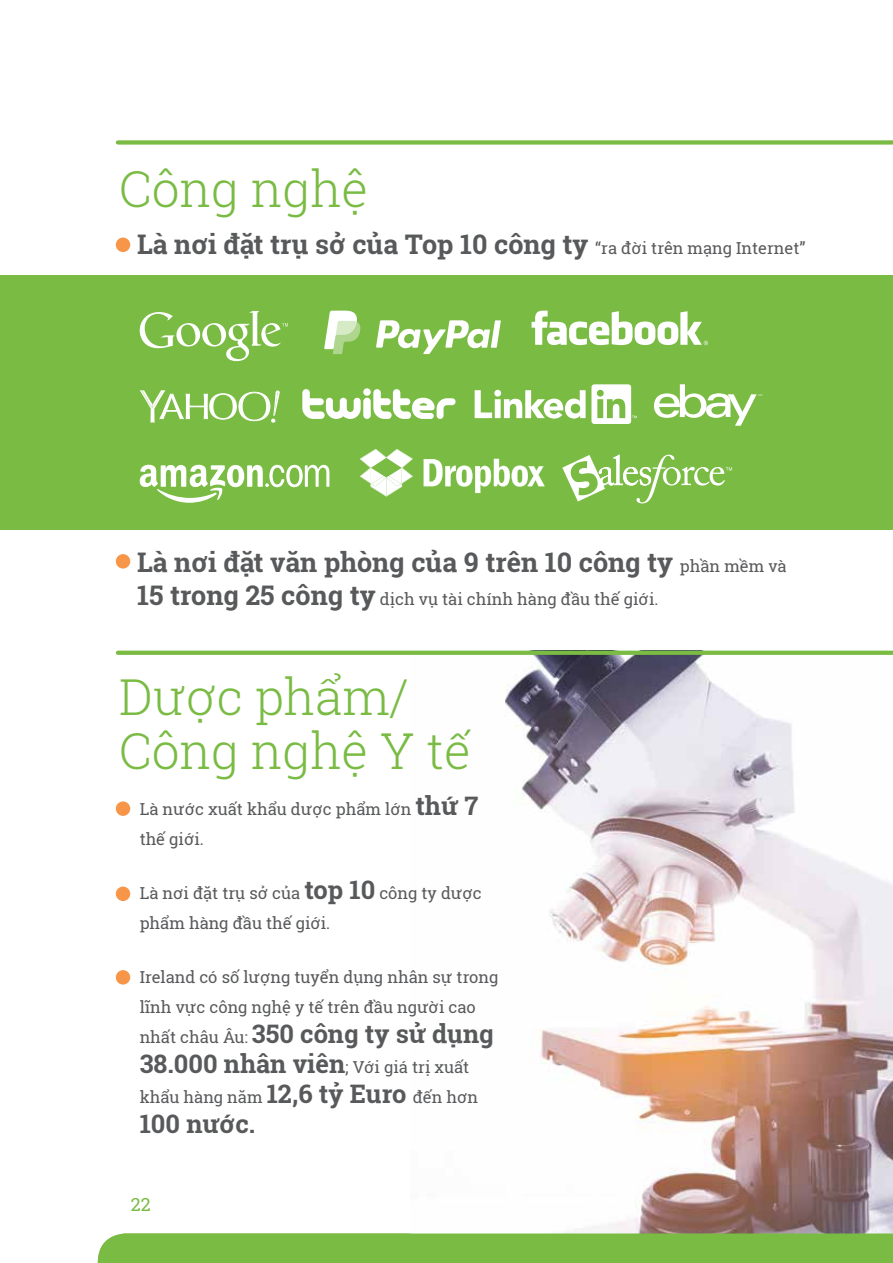
<style>
.page{position:relative;width:893px;height:1263px;background:#fff}
.page>*{position:absolute;margin:0;border:0;box-sizing:border-box;transform-origin:0 0}
.t1{font:300 49.5px/54px "Roboto Slab";color:#79bb43}
.t2{font:700 27px "Roboto Slab";color:#58595b}
.t3{font:700 25.5px/30px "Roboto Slab";color:#58595b}
.t4{font:18px "Roboto Slab";color:#79bb43}
.t5{font:16.5px/30px "Roboto Slab";color:#58595b}
.s1{font-weight:400;font-size:16.5px}
.s2{font-weight:700;font-size:27px}
.s3{font-weight:700;font-size:25.5px}
</style>
<div class="page">
<img style="left:505px;top:655px;width:388px;height:578px">
<div style="left:0;top:275px;width:893px;height:254px;background:#79bb43"></div>
<div style="left:116px;top:238px;width:14px;height:14px;background:#f79548;border-radius:50%"></div>
<div style="left:116px;top:554px;width:14px;height:14px;background:#f79548;border-radius:50%"></div>
<div style="left:116px;top:801px;width:14px;height:15px;background:#f79548;border-radius:50%"></div>
<div style="left:116px;top:886px;width:14px;height:15px;background:#f79548;border-radius:50%"></div>
<div style="left:116px;top:970px;width:14px;height:14px;background:#f79548;border-radius:50%"></div>
<div style="left:118px;top:140px;width:775px;height:5px;background:#79bb43"></div>
<svg style="left:118px;top:651px;width:775px;height:4px;background:#7bbb47"></svg>
<svg style="left:376px;top:320px;width:125px;height:34px"></svg>
<svg style="left:324px;top:311px;width:37px;height:43px"></svg>
<svg style="left:140px;top:311px;width:148px;height:50px"></svg>
<svg style="left:532px;top:311px;width:176px;height:34px"></svg>
<svg style="left:140px;top:390px;width:140px;height:33px"></svg>
<svg style="left:654px;top:384px;width:108px;height:42px"></svg>
<svg style="left:302px;top:388px;width:154px;height:31px"></svg>
<svg style="left:475px;top:390px;width:111px;height:29px"></svg>
<div style="left:591px;top:384px;width:40px;height:40px;background:#fff;border-radius:3px"></div>
<svg style="left:597px;top:390px;width:28px;height:28px"></svg>
<svg style="left:140px;top:465px;width:189px;height:38px"></svg>
<svg style="left:424px;top:459px;width:121px;height:34px"></svg>
<svg style="left:360px;top:449px;width:53px;height:48px"></svg>
<svg style="left:562px;top:455px;width:170px;height:48px"></svg>
<div style="left:98px;top:1233px;width:795px;height:30px;background:#79bb43"></div>
<h1 class="t1" style="left:119px;top:161px;width:251px">Công nghệ</h1>
<h2 class="t2" style="left:137px;top:226px;width:670px">Là nơi đặt trụ sở của Top 10 công ty <span class="s1">“ra đời trên mạng Internet”</span></h2>
<h2 class="t2" style="left:137px;top:544px;width:651px">Là nơi đặt văn phòng của 9 trên 10 công ty <span class="s1">phần mềm và</span></h2>
<p class="t5" style="left:137px;top:584px;width:523px"><span class="s2">15 trong 25 công ty</span> dịch vụ tài chính hàng đầu thế giới.</p>
<h1 class="t1" style="left:119px;top:669px;width:354px">Dược phẩm/<br>Công nghệ Y tế</h1>
<p class="t5" style="left:140px;top:794px;width:340px">Là nước xuất khẩu dược phẩm lớn <span class="s3">thứ 7 </span>thế giới.</p>
<p class="t5" style="left:140px;top:878px;width:344px">Là nơi đặt trụ sở của <span class="s3">top 10</span> công ty dược phẩm hàng đầu thế giới.</p>
<p class="t5" style="left:140px;top:962px;width:360px">Ireland có số lượng tuyển dụng nhân sự trong lĩnh vực công nghệ y tế trên đầu người cao</p>
<h3 class="t3" style="left:140px;top:1019px;width:356px"><span class="s1">nhất châu Âu:</span> 350 công ty sử dụng<br>38.000 nhân viên<span class="s1">; Với giá trị xuất</span></h3>
<p class="t5" style="left:140px;top:1082px;width:340px">khẩu hàng năm <span class="s3">12,6 tỷ Euro</span> đến hơn</p>
<h3 class="t3" style="left:140px;top:1109px;width:117px">100 nước.</h3>
<p class="t4" style="left:131px;top:1192px;width:21px">22</p>
</div>
